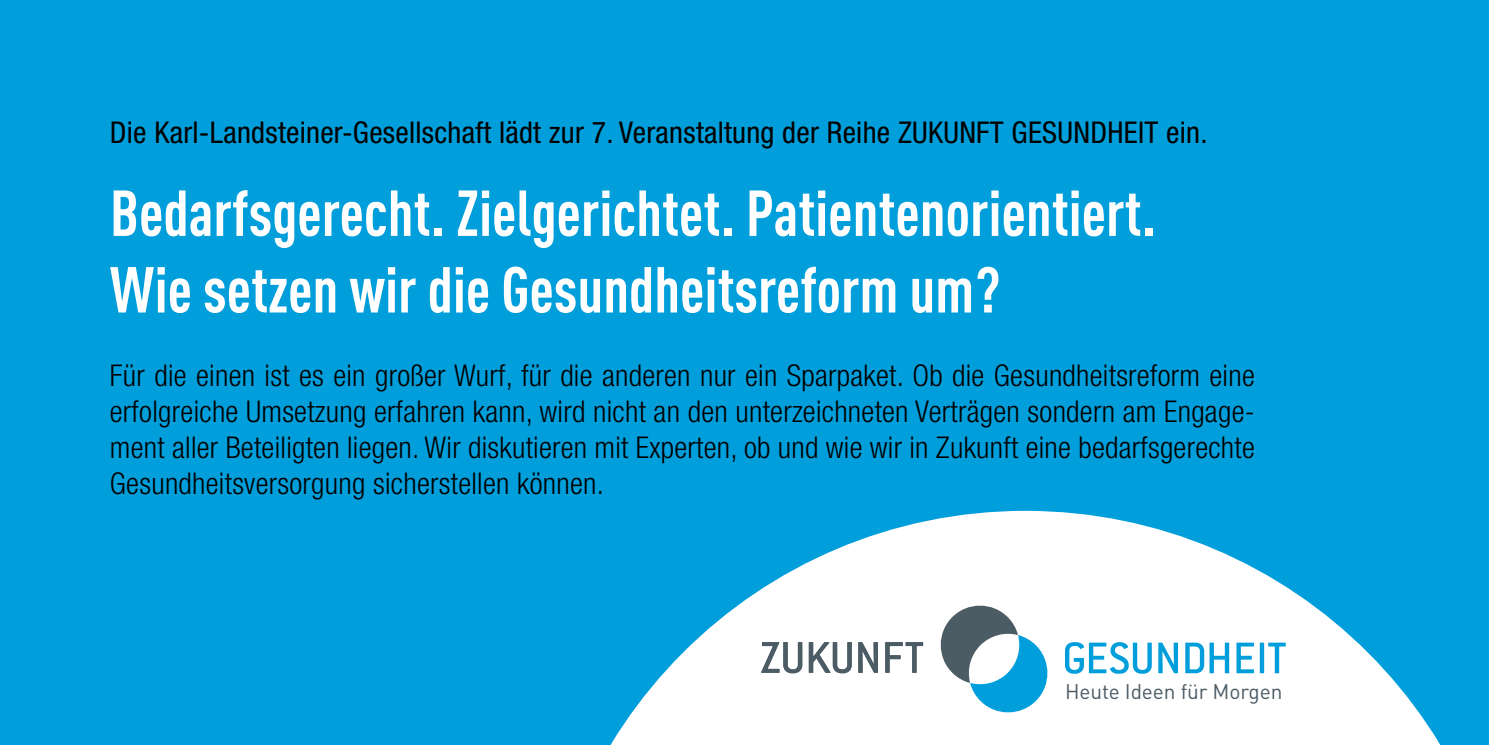
<style>
.page{position:relative;width:1489px;height:745px;background:#fff}
.page>*{position:absolute;margin:0;border:0;box-sizing:border-box;transform-origin:0 0}
.t1{font:700 63.75px/76.5px "DIN Cond";color:#fff}
.t2{font:300 condensed 30px/36px "Helvetica Neue";letter-spacing:.01em;color:#000;text-align:justify}
.t3{font:condensed 30px "Helvetica Neue";letter-spacing:.01em;color:#000}
.t4{font:20.75px "DIN";letter-spacing:-.005em;color:#4c5c65}
</style>
<div class="page">
<div style="left:0;top:0;width:1488px;height:744px;background:#009edb"></div>
<svg style="left:611px;top:510px;width:829px;height:234px;fill:#fff"></svg>
<svg style="left:1268px;top:642px;width:17px;height:30px"></svg>
<svg style="left:1259px;top:642px;width:4px;height:30px"></svg>
<svg style="left:1236px;top:642px;width:17px;height:30px"></svg>
<svg style="left:1185px;top:642px;width:44px;height:30px"></svg>
<svg style="left:1158px;top:642px;width:19px;height:30px"></svg>
<svg style="left:1064px;top:641px;width:87px;height:32px"></svg>
<svg style="left:761px;top:641px;width:162px;height:31px;background:#b8bec2"></svg>
<svg style="left:936px;top:601px;width:115px;height:114px"></svg>
<p class="t3" style="left:110px;top:114px;width:1099px">Die Karl-Landsteiner-Gesellschaft lädt zur 7. Veranstaltung der Reihe ZUKUNFT GESUNDHEIT ein.</p>
<h1 class="t1" style="left:110px;top:173px;width:1047px">Bedarfsgerecht. Zielgerichtet. Patientenorientiert.<br>Wie setzen wir die Gesundheitsreform um?</h1>
<p class="t2" style="left:110px;top:357px;width:1146px">Für die einen ist es ein großer Wurf, für die anderen nur ein Sparpaket. Ob die Gesundheitsreform eine erfolgreiche Umsetzung erfahren kann, wird nicht an den unterzeichneten Verträgen sondern am Engage&shy;ment aller Beteiligten liegen. Wir diskutieren mit Experten, ob und wie wir in Zukunft eine bedarfsgerechte Gesundheitsversorgung sicherstellen können.</p>
<p class="t4" style="left:1064px;top:678px;width:219px">Heute Ideen für Morgen</p>
</div>
